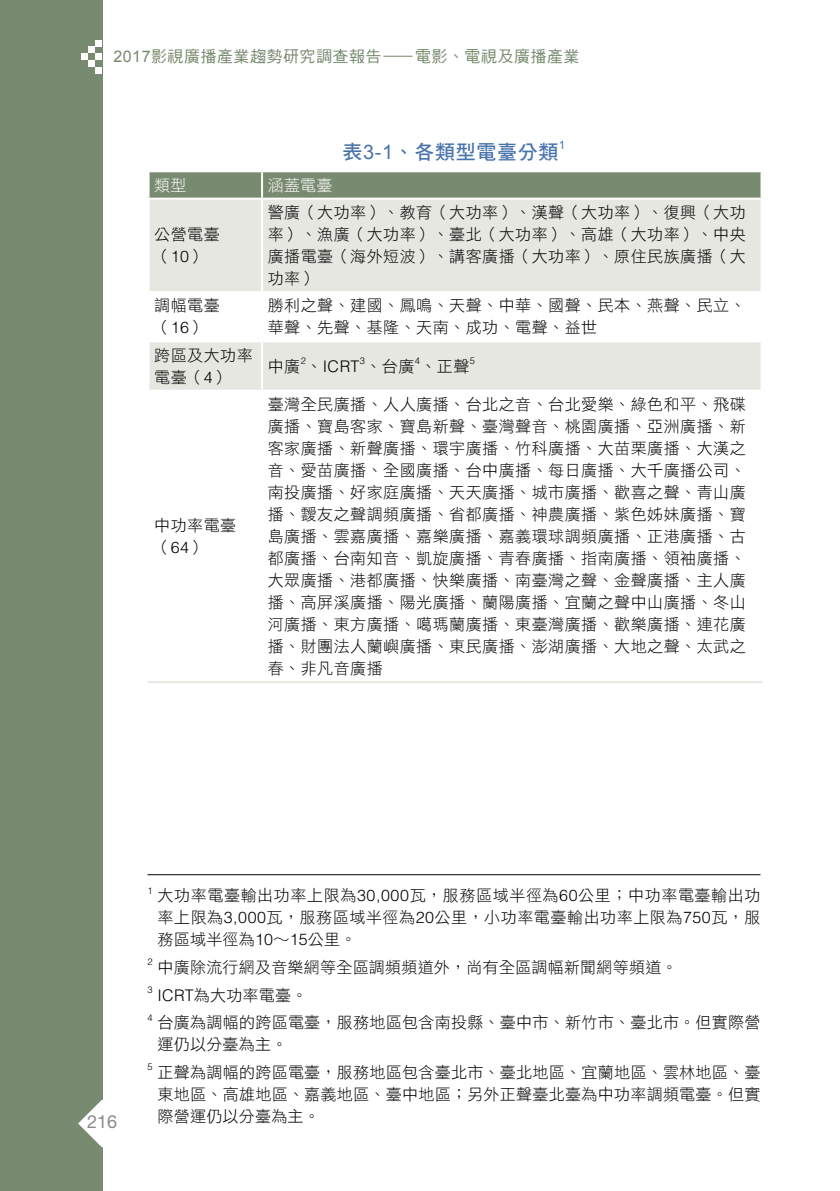
<style>
.page{position:relative;width:840px;height:1191px;background:#fff}
.page>*{position:absolute;margin:0;border:0;box-sizing:border-box;transform-origin:0 0}
.t1{font:20px "DF Hei Std W7";letter-spacing:.03em;color:#4874ac}
.t2{font:18px "Helvetica Neue";color:#898989}
.t3{font:16px/22px "DF Hei Std W3";letter-spacing:.03em;color:#000}
.t4{font:16px "DF Hei Std W5";letter-spacing:.03em;color:#788a6f}
.t5{font:16px "DF Hei Std W3";letter-spacing:.015em;color:#fff}
.t6{font:11.6px "Arial";color:#4874ac}
.t7{font:300 9.4px "Helvetica";color:#000}
.s1{font-family:"Arial"}
.s2{font-family:"Helvetica";font-weight:300}
</style>
<div class="page">
<div style="left:0;top:0;width:102px;height:1191px;background:#788a6f"></div>
<div style="left:95px;top:67px;width:7px;height:7px;background:#fff"></div>
<div style="left:95px;top:53px;width:7px;height:7px;background:#fff"></div>
<div style="left:95px;top:40px;width:7px;height:7px;background:#fff"></div>
<div style="left:88px;top:60px;width:7px;height:7px;background:#fff"></div>
<div style="left:88px;top:47px;width:7px;height:6px;background:#fff"></div>
<div style="left:81px;top:53px;width:7px;height:7px;background:#fff"></div>
<svg style="left:78px;top:1099px;width:25px;height:48px"></svg>
<svg style="left:149px;top:172px;width:611px;height:26px;background:#7b8d72"></svg>
<div style="left:149px;top:200px;width:611px;height:91px;background:#e5e7e0"></div>
<div style="left:149px;top:342px;width:611px;height:48px;background:#e5e7e0"></div>
<hr style="left:261px;top:172px;width:2px;height:26px;background:#fff">
<hr style="left:261px;top:200px;width:2px;height:91px;background:#fff">
<hr style="left:261px;top:342px;width:2px;height:48px;background:#fff">
<hr style="left:147px;top:681px;width:115px;height:2px;background:#e5e7e0">
<hr style="left:262px;top:681px;width:500px;height:2px;background:#e5e7e0">
<hr style="left:147px;top:874px;width:613px;height:1px;background:#000">
<p class="t4" style="left:113px;top:48px;width:467px"><span class="s1">2017</span>影視廣播產業趨勢研究調查報告—電影、電視及廣播產業</p>
<p class="t1" style="left:342px;top:141px;width:217px">表<span class="s1">3-1</span>、各類型電臺分類</p>
<p class="t6" style="left:558px;top:138px;width:8px">1</p>
<p class="t5" style="left:154px;top:176px;width:34px">類型</p>
<p class="t5" style="left:267px;top:176px;width:66px">涵蓋電臺</p>
<p class="t3" style="left:154px;top:223px;width:67px">公營電臺（<span class="s2">10</span>）</p>
<p class="t3" style="left:267px;top:201px;width:479px;text-align:justify">警廣（大功率）、教育（大功率）、漢聲（大功率）、復興（大功率）、漁廣（大功率）、臺北（大功率）、高雄（大功率）、中央廣播電臺（海外短波）、講客廣播（大功率）、原住民族廣播（大功率）</p>
<p class="t3" style="left:154px;top:294px;width:67px">調幅電臺（<span class="s2">16</span>）</p>
<p class="t3" style="left:267px;top:294px;width:479px">勝利之聲、建國、鳳鳴、天聲、中華、國聲、民本、燕聲、民立、華聲、先聲、基隆、天南、成功、電聲、益世</p>
<p class="t3" style="left:154px;top:344px;width:100px">跨區及大功率電臺（<span class="s2">4</span>）</p>
<p class="t3" style="left:267px;top:355px;width:203px">中廣、<span class="s2">ICRT</span> 、台廣、正聲</p>
<p class="t7" style="left:300px;top:355px;width:7px">2</p>
<p class="t7" style="left:360px;top:355px;width:7px">3</p>
<p class="t7" style="left:414px;top:355px;width:7px">4</p>
<p class="t7" style="left:469px;top:355px;width:7px">5</p>
<p class="t3" style="left:154px;top:514px;width:83px">中功率電臺（<span class="s2">64</span>）</p>
<p class="t3" style="left:267px;top:393px;width:479px;text-align:justify">臺灣全民廣播、人人廣播、台北之音、台北愛樂、綠色和平、飛碟廣播、寶島客家、寶島新聲、臺灣聲音、桃園廣播、亞洲廣播、新客家廣播、新聲廣播、環宇廣播、竹科廣播、大苗栗廣播、大漢之音、愛苗廣播、全國廣播、台中廣播、每日廣播、大千廣播公司、南投廣播、好家庭廣播、天天廣播、城市廣播、歡喜之聲、青山廣播、靉友之聲調頻廣播、省都廣播、神農廣播、紫色姊妹廣播、寶島廣播、雲嘉廣播、嘉樂廣播、嘉義環球調頻廣播、正港廣播、古都廣播、台南知音、凱旋廣播、青春廣播、指南廣播、領袖廣播、大眾廣播、港都廣播、快樂廣播、南臺灣之聲、金聲廣播、主人廣播、高屏溪廣播、陽光廣播、蘭陽廣播、宜蘭之聲中山廣播、冬山河廣播、東方廣播、噶瑪蘭廣播、東臺灣廣播、歡樂廣播、連花廣播、財團法人蘭嶼廣播、東民廣播、澎湖廣播、大地之聲、太武之春、非凡音廣播</p>
<p class="t2" style="left:87px;top:1111px;width:32px">216</p>
<p class="t7" style="left:147px;top:884px;width:7px">1</p>
<p class="t3" style="left:157px;top:884px;width:604px;text-align:justify">大功率電臺輸出功率上限為<span class="s2">30,000</span>瓦，服務區域半徑為<span class="s2">60</span>公里；中功率電臺輸出功率上限為<span class="s2">3,000</span>瓦，服務區域半徑為<span class="s2">20</span>公里，小功率電臺輸出功率上限為<span class="s2">750</span>瓦，服務區域半徑為<span class="s2">10</span>～<span class="s2">15</span>公里。</p>
<p class="t7" style="left:147px;top:956px;width:7px">2</p>
<p class="t3" style="left:157px;top:956px;width:521px">中廣除流行網及音樂網等全區調頻頻道外，尚有全區調幅新聞網等頻道。</p>
<p class="t7" style="left:147px;top:983px;width:7px">3</p>
<p class="t3" style="left:157px;top:983px;width:151px"><span class="s2">ICRT</span>為大功率電臺。</p>
<p class="t7" style="left:147px;top:1011px;width:7px">4</p>
<p class="t3" style="left:157px;top:1011px;width:604px">台廣為調幅的跨區電臺，服務地區包含南投縣、臺中市、新竹市、臺北市。但實際營運仍以分臺為主。</p>
<p class="t7" style="left:147px;top:1061px;width:7px">5</p>
<p class="t3" style="left:157px;top:1061px;width:604px;text-align:justify">正聲為調幅的跨區電臺，服務地區包含臺北市、臺北地區、宜蘭地區、雲林地區、臺東地區、高雄地區、嘉義地區、臺中地區；另外正聲臺北臺為中功率調頻電臺。但實際營運仍以分臺為主。</p>
</div>
